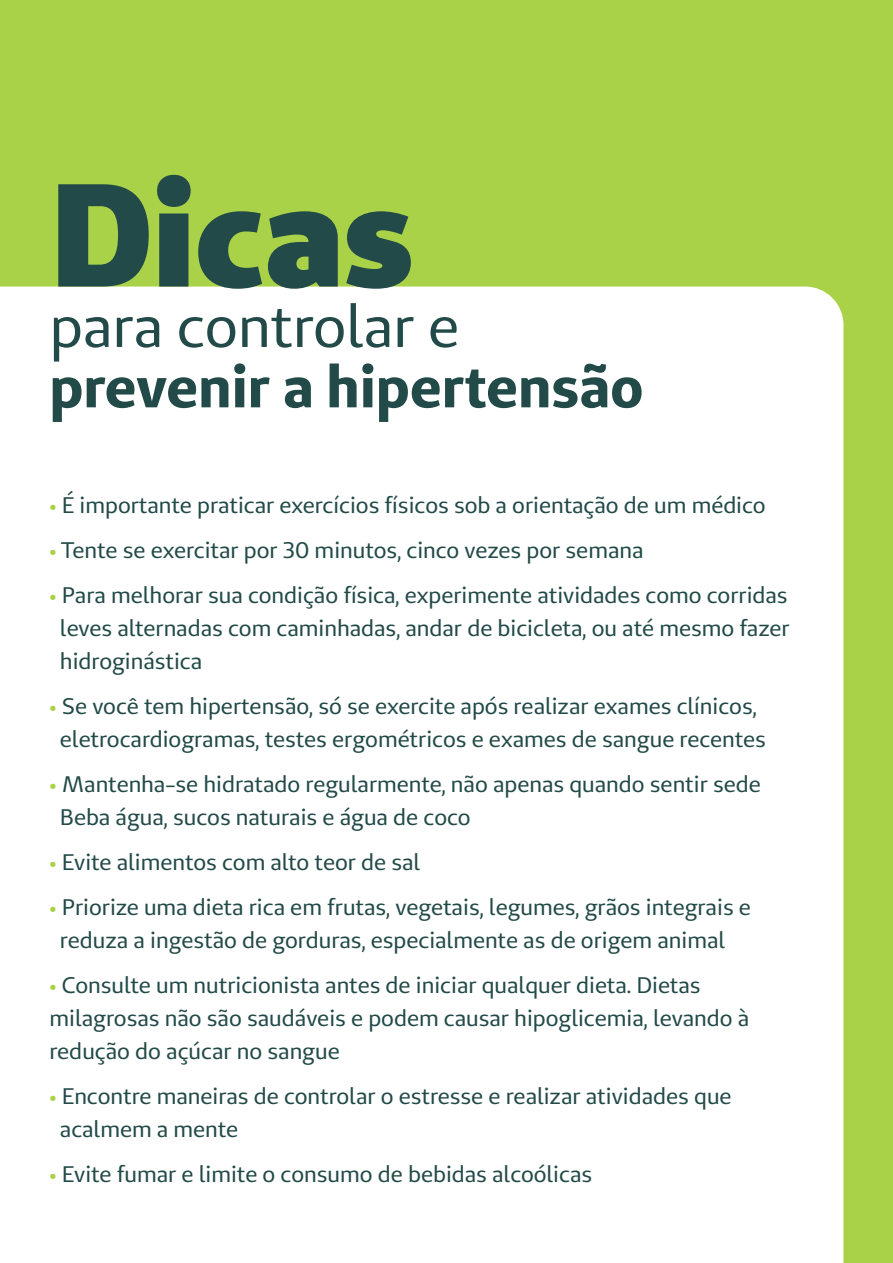
<style>
.page{position:relative;width:893px;height:1263px;background:#aad249}
.page>*{position:absolute;margin:0;border:0;box-sizing:border-box;transform-origin:0 0}
.t1{font:900 146.1px "Unimed Sans";color:#224a48}
.t2{font:700 58.5px "Unimed Sans";color:#224a48}
.t3{font:58.5px "Unimed Sans";letter-spacing:-.005em;color:#224a48}
.t4{font:22.5px/33px "Unimed Sans";color:#224a48}
.s1{color:#aad249}
</style>
<div class="page">
<div style="left:0;top:287px;width:843px;height:976px;background:#fff"></div>
<h1 class="t1" style="left:49px;top:137px;width:366px">Dicas</h1>
<h2 class="t3" style="left:49px;top:289px;width:411px">para controlar e</h2>
<h2 class="t2" style="left:49px;top:348px;width:595px">prevenir a hipertensão</h2>
<p class="t4" style="left:50px;top:488px;width:718px"><span class="s1">•</span> É importante praticar exercícios físicos sob a orientação de um médico</p>
<p class="t4" style="left:50px;top:533px;width:596px"><span class="s1">•</span> Tente se exercitar por 30 minutos, cinco vezes por semana</p>
<p class="t4" style="left:60px;top:578px;width:731px;text-align:justify;text-indent:-10px"><span class="s1">•</span> Para melhorar sua condição física, experimente atividades como corridas leves alternadas com caminhadas, andar de bicicleta, ou até mesmo fazer hidroginástica</p>
<p class="t4" style="left:50px;top:689px;width:718px;text-align:center"><span class="s1">•</span> Se você tem hipertensão, só se exercite após realizar exames clínicos, eletrocardiogramas, testes ergométricos e exames de sangue recentes</p>
<p class="t4" style="left:60px;top:767px;width:702px;text-indent:-10px"><span class="s1">•</span> Mantenha-se hidratado regularmente, não apenas quando sentir sede<br>Beba água, sucos naturais e água de coco</p>
<p class="t4" style="left:50px;top:845px;width:372px"><span class="s1">•</span> Evite alimentos com alto teor de sal</p>
<p class="t4" style="left:60px;top:890px;width:693px;text-indent:-10px"><span class="s1">•</span> Priorize uma dieta rica em frutas, vegetais, legumes, grãos integrais e reduza a ingestão de gorduras, especialmente as de origem animal</p>
<p class="t4" style="left:50px;top:968px;width:701px"><span class="s1">•</span> Consulte um nutricionista antes de iniciar qualquer dieta. Dietas milagrosas não são saudáveis e podem causar hipoglicemia, levando à redução do açúcar no sangue</p>
<p class="t4" style="left:60px;top:1079px;width:673px;text-indent:-10px"><span class="s1">•</span> Encontre maneiras de controlar o estresse e realizar atividades que acalmem a mente</p>
<p class="t4" style="left:50px;top:1157px;width:544px"><span class="s1">•</span> Evite fumar e limite o consumo de bebidas alcoólicas</p>
</div>
